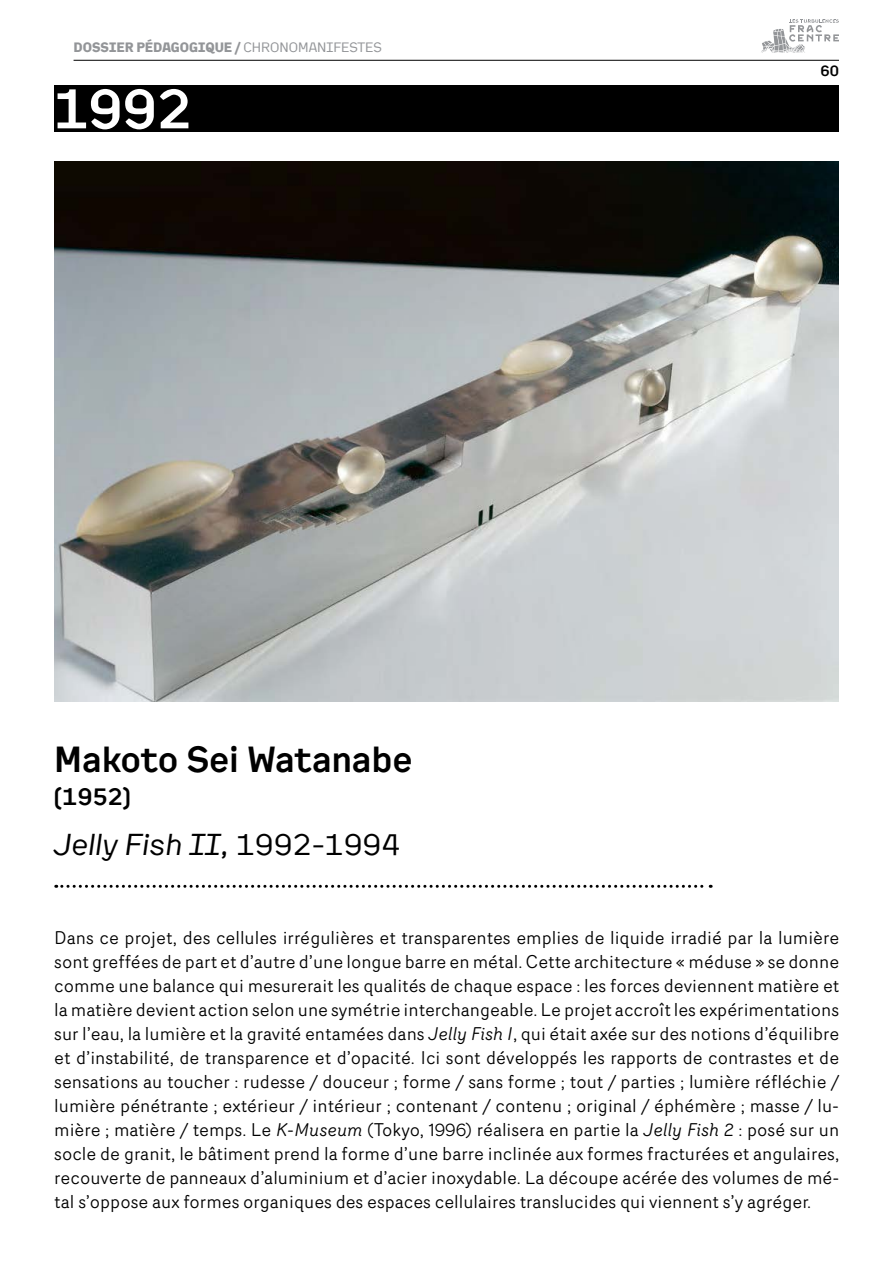
<style>
.page{position:relative;width:893px;height:1263px;background:#fff}
.page>*{position:absolute;margin:0;border:0;box-sizing:border-box;transform-origin:0 0}
.t1{font:500 55.5px "Kade";color:#fff}
.t2{font:500 36px "Kade";letter-spacing:.01em;color:#000}
.t3{font:italic 30px "Kade";letter-spacing:.01em;color:#000}
.t4{font:500 24px "Kade";color:#000}
.t5{font:18px/24px "Router";color:#000;text-align:justify}
.t6{font:500 15px "Kade";color:#000}
.t7{font:700 13.5px "Kade";color:#939598}
.s1{font-weight:400}
.s2{font-style:normal}
.s3{font-style:italic}
</style>
<div class="page">
<hr style="left:74px;top:60px;width:765px;height:1px;background:#000">
<svg style="left:761px;top:19px;width:78px;height:34px"></svg>
<svg style="left:56px;top:885px;width:655px;height:3px"></svg>
<div style="left:54px;top:85px;width:785px;height:47px;background:#000"></div>
<img style="left:54px;top:162px;width:785px;height:539px">
<p class="t7" style="left:74px;top:38px;width:310px">DOSSIER PÉDAGOGIQUE / <span class="s1">CHRONOMANIFESTES</span></p>
<h1 class="t1" style="left:54px;top:74px;width:138px">1992</h1>
<h2 class="t2" style="left:54px;top:737px;width:359px">Makoto Sei Watanabe</h2>
<h3 class="t4" style="left:54px;top:781px;width:78px">(1952)</h3>
<h3 class="t3" style="left:54px;top:825px;width:347px">Jelly Fish II, <span class="s2">1992-1994</span></h3>
<p class="t6" style="left:820px;top:61px;width:20px">60</p>
<p class="t5" style="left:54px;top:925px;width:786px">Dans ce projet, des cellules irrégulières et transparentes emplies de liquide irradié par la lumière sont greffées de part et d’autre d’une longue barre en métal. Cette architecture « méduse » se donne comme une balance qui mesurerait les qualités de chaque espace : les forces deviennent matière et la matière devient action selon une symétrie interchangeable. Le projet accroît les expérimentations sur l’eau, la lumière et la gravité entamées dans <span class="s3">Jelly Fish I</span>, qui était axée sur des notions d’équilibre et d’instabilité, de transparence et d’opacité. Ici sont développés les rapports de contrastes et de sensations au toucher : rudesse / douceur ; forme / sans forme ; tout / parties ; lumière réfléchie / lumière pénétrante ; extérieur / intérieur ; contenant / contenu ; original / éphémère ; masse / lu&shy;mière ; matière / temps. Le <span class="s3">K-Museum</span> (Tokyo, 1996) réalisera en partie la <span class="s3">Jelly Fish 2</span> : posé sur un socle de granit, le bâtiment prend la forme d’une barre inclinée aux formes fracturées et angulaires, recouverte de panneaux d’aluminium et d’acier inoxydable. La découpe acérée des volumes de mé&shy;tal s’oppose aux formes organiques des espaces cellulaires translucides qui viennent s’y agréger.</p>
</div>
